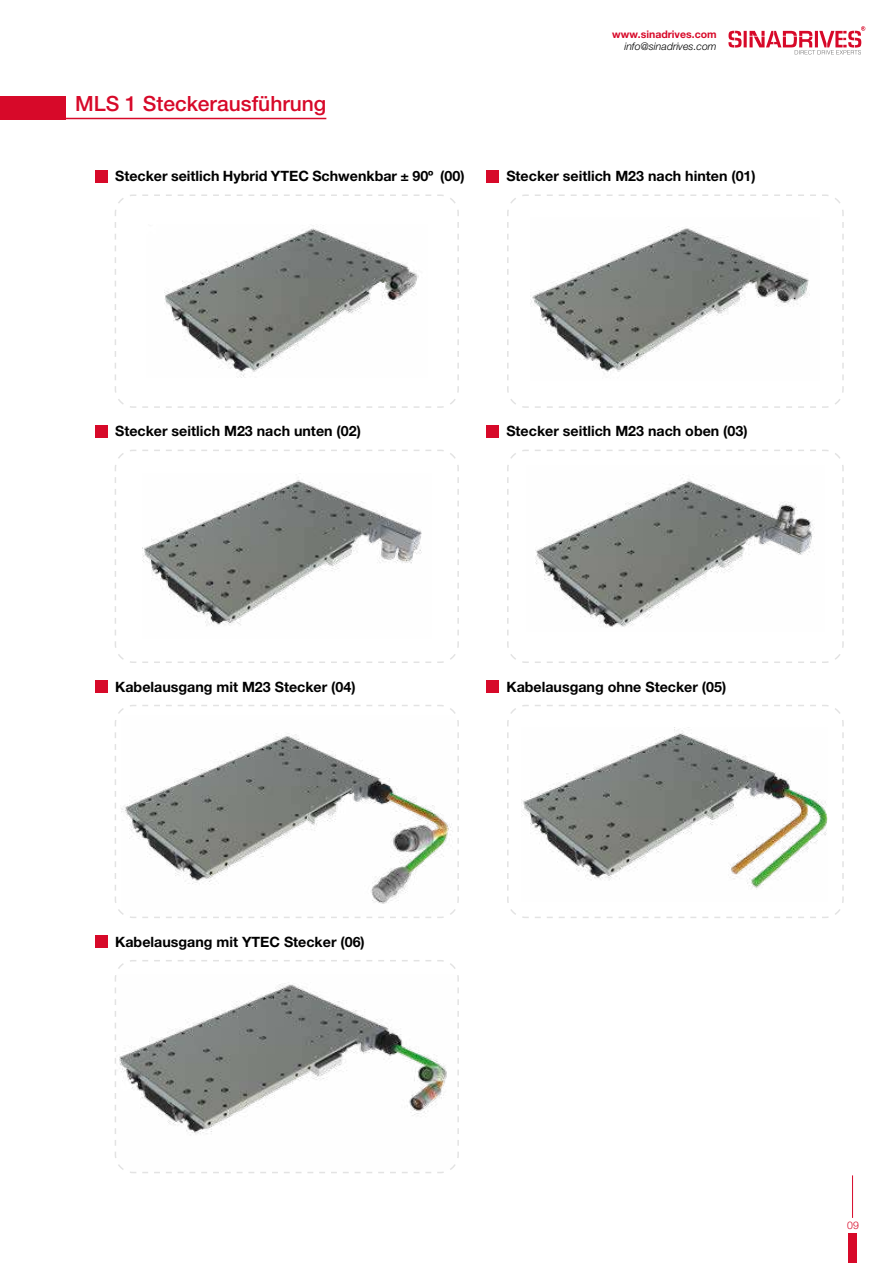
<style>
.page{position:relative;width:893px;height:1263px;background:#fff}
.page>*{position:absolute;margin:0;border:0;box-sizing:border-box;transform-origin:0 0}
.t1{font:500 21px "Helvetica Neue LT Pro";color:#d70929}
.t2{font:700 14.25px "Helvetica Neue LT Pro";color:#000}
.t3{font:italic 300 10.5px "Helvetica Neue LT Pro";color:#000}
.t4{font:700 10.5px "Helvetica Neue LT Pro";color:#d70929}
.t5{font:300 10.5px "Helvetica Neue LT Pro";color:#d70929}
</style>
<div class="page">
<hr style="left:744px;top:31px;width:3px;height:16px;background:#d70929">
<svg style="left:728px;top:31px;width:13px;height:17px"></svg>
<svg style="left:749px;top:26px;width:116px;height:29px"></svg>
<div style="left:848px;top:1233px;width:8px;height:30px;background:#d70929"></div>
<hr style="left:852px;top:1175px;width:1px;height:43px;background:#d70929">
<div style="left:95px;top:170px;width:13px;height:13px;background:#d70929"></div>
<div style="left:95px;top:425px;width:13px;height:13px;background:#d70929"></div>
<div style="left:95px;top:680px;width:13px;height:13px;background:#d70929"></div>
<div style="left:95px;top:935px;width:13px;height:13px;background:#d70929"></div>
<div style="left:486px;top:170px;width:13px;height:13px;background:#d70929"></div>
<div style="left:486px;top:425px;width:13px;height:13px;background:#d70929"></div>
<div style="left:486px;top:680px;width:13px;height:13px;background:#d70929"></div>
<svg style="left:507px;top:194px;width:337px;height:214px"></svg>
<svg style="left:507px;top:449px;width:337px;height:214px"></svg>
<svg style="left:507px;top:705px;width:337px;height:213px"></svg>
<svg style="left:115px;top:194px;width:344px;height:214px"></svg>
<svg style="left:115px;top:449px;width:344px;height:214px"></svg>
<svg style="left:115px;top:705px;width:344px;height:213px"></svg>
<svg style="left:115px;top:960px;width:344px;height:213px"></svg>
<hr style="left:55px;top:118px;width:271px;height:1px;background:#d70929">
<div style="left:0;top:96px;width:66px;height:23px;background:#d70929"></div>
<h1 class="t1" style="left:75px;top:91px;width:253px">MLS 1 Steckerausführung</h1>
<p class="t2" style="left:115px;top:167px;width:351px">Stecker seitlich Hybrid YTEC Schwenkbar ± 90º (00)</p>
<p class="t4" style="left:612px;top:28px;width:106px">www.sinadrives.com</p>
<p class="t3" style="left:624px;top:40px;width:94px">info@sinadrives.com</p>
<p class="t2" style="left:506px;top:167px;width:251px">Stecker seitlich M23 nach hinten (01)</p>
<p class="t2" style="left:115px;top:422px;width:247px">Stecker seitlich M23 nach unten (02)</p>
<p class="t2" style="left:506px;top:422px;width:243px">Stecker seitlich M23 nach oben (03)</p>
<p class="t2" style="left:115px;top:678px;width:242px">Kabelausgang mit M23 Stecker (04)</p>
<p class="t2" style="left:115px;top:933px;width:251px">Kabelausgang mit YTEC Stecker (06)</p>
<p class="t2" style="left:506px;top:678px;width:221px">Kabelausgang ohne Stecker (05)</p>
<p class="t5" style="left:847px;top:1219px;width:13px">09</p>
</div>
